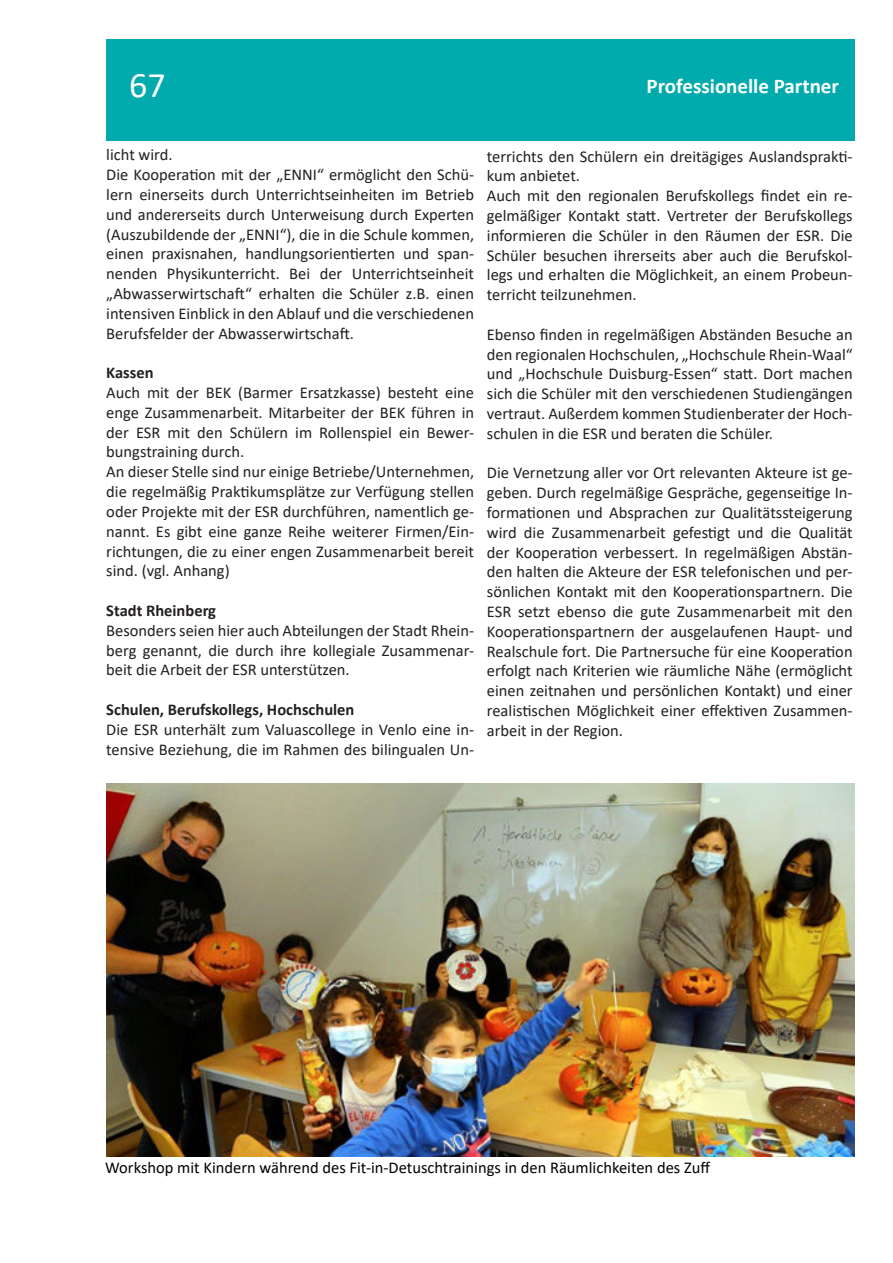
<style>
.page{position:relative;width:893px;height:1263px;background:#fff}
.page>*{position:absolute;margin:0;border:0;box-sizing:border-box;transform-origin:0 0}
.t1{font:36px "Calibri";color:#fbfdfe}
.t2{font:700 21px "Calibri";color:#fff}
.fließtext{font:16.5px/19.8px "Calibri";color:#231f20;text-align:justify}
.inhalt{font:16.5px "Calibri";color:#000007}
.fließtext-2{font:700 16.5px "Calibri";color:#231f20}
.einfache_fette_übers{font:700 16.5px "Calibri";color:#231f20}
.s1{color:#000002}
</style>
<div class="page">
<div style="left:106px;top:39px;width:749px;height:102px;background:#00aaad"></div>
<img style="left:106px;top:784px;width:749px;height:373px">
<h1 class="t1" style="left:129px;top:60px;width:38px">67</h1>
<p class="t2" style="left:647px;top:71px;width:194px">Professionelle Partner</p>
<p class="fließtext" style="left:106px;top:145px;width:68px">licht wird.</p>
<p class="fließtext" style="left:106px;top:164px;width:369px">Die Kooperation mit der „ENNI“ ermöglicht den Schü&shy;lern einerseits durch Unterrichtseinheiten im Betrieb und andererseits durch Unterweisung durch Experten (Auszubildende der „ENNI“), die in die Schule kommen, einen praxisnahen, handlungsorientierten und span&shy;nenden Physikunterricht. Bei der Unterrichtseinheit „Abwasserwirtschaft“ erhalten die Schüler z.B. einen intensiven Einblick in den Ablauf und die verschiedenen Berufsfelder der Abwasserwirtschaft.</p>
<p class="einfache_fette_übers" style="left:106px;top:361px;width:49px">Kassen</p>
<p class="fließtext" style="left:106px;top:382px;width:369px">Auch mit der BEK (Barmer Ersatzkasse) besteht eine enge Zusammenarbeit. Mitarbeiter der BEK führen in der ESR mit den Schülern im Rollenspiel ein Bewer&shy;bungstraining durch.</p>
<p class="fließtext" style="left:106px;top:461px;width:369px">An dieser Stelle sind nur einige Betriebe/Unternehmen, die regelmäßig Praktikumsplätze zur Verfügung stellen oder Projekte mit der ESR durchführen, namentlich ge&shy;nannt. Es gibt eine ganze Reihe weiterer Firmen/Ein&shy;richtungen, die zu einer engen Zusammenarbeit bereit sind. (vgl. Anhang)</p>
<p class="einfache_fette_übers" style="left:106px;top:599px;width:111px">Stadt Rheinberg</p>
<p class="fließtext" style="left:106px;top:620px;width:369px">Besonders seien hier auch Abteilungen der Stadt Rhein&shy;berg genannt, die durch ihre kollegiale Zusammenar&shy;beit die Arbeit der ESR unterstützen.</p>
<p class="fließtext-2" style="left:106px;top:698px;width:250px">Schulen, Berufskollegs, Hochschulen</p>
<p class="fließtext" style="left:106px;top:719px;width:369px">Die ESR unterhält zum Valuascollege in Venlo eine in&shy;tensive Beziehung, die im Rahmen des bilingualen Un-</p>
<p class="fließtext" style="left:487px;top:146px;width:367px">terrichts den Schülern ein dreitägiges Auslandsprakti&shy;kum anbietet.</p>
<p class="fließtext" style="left:487px;top:185px;width:367px">Auch mit den regionalen Berufskollegs findet ein re&shy;gelmäßiger Kontakt statt. Vertreter der Berufskollegs informieren die Schüler in den Räumen der ESR. Die Schüler besuchen ihrerseits aber auch die Berufskol&shy;legs und erhalten die Möglichkeit, an einem Probeun&shy;terricht teilzunehmen.</p>
<p class="fließtext" style="left:487px;top:324px;width:367px">Ebenso finden in regelmäßigen Abständen Besuche an den regionalen Hochschulen, „Hochschule Rhein-Waal“ und „Hochschule Duisburg-Essen“ statt. Dort machen sich die Schüler mit den verschiedenen Studiengängen vertraut. Außerdem kommen Studienberater der Hoch&shy;schulen in die ESR und beraten die Schüler.</p>
<p class="fließtext" style="left:487px;top:463px;width:367px">Die Vernetzung aller vor Ort relevanten Akteure ist ge&shy;geben. Durch regelmäßige Gespräche, gegenseitige In&shy;formationen und Absprachen zur Qualitätssteigerung wird die Zusammenarbeit gefestigt und die Qualität der Kooperation verbessert. In regelmäßigen Abstän&shy;den halten die Akteure der ESR telefonischen und per&shy;sönlichen Kontakt mit den Kooperationspartnern. Die ESR setzt ebenso die gute Zusammenarbeit mit den Kooperationspartnern der ausgelaufenen Haupt- und Realschule fort. Die Partnersuche für eine Kooperation erfolgt nach Kriterien wie räumliche Nähe (ermöglicht einen zeitnahen und persönlichen Kontakt) und einer realistischen Möglichkeit einer effektiven Zusammen&shy;arbeit in der Region.</p>
<p class="inhalt" style="left:105px;top:1156px;width:606px">Workshop mit Kindern während des Fit-in-Detuschtrainings in den Räumlichkeiten <span class="s1">des Zuff</span></p>
</div>
